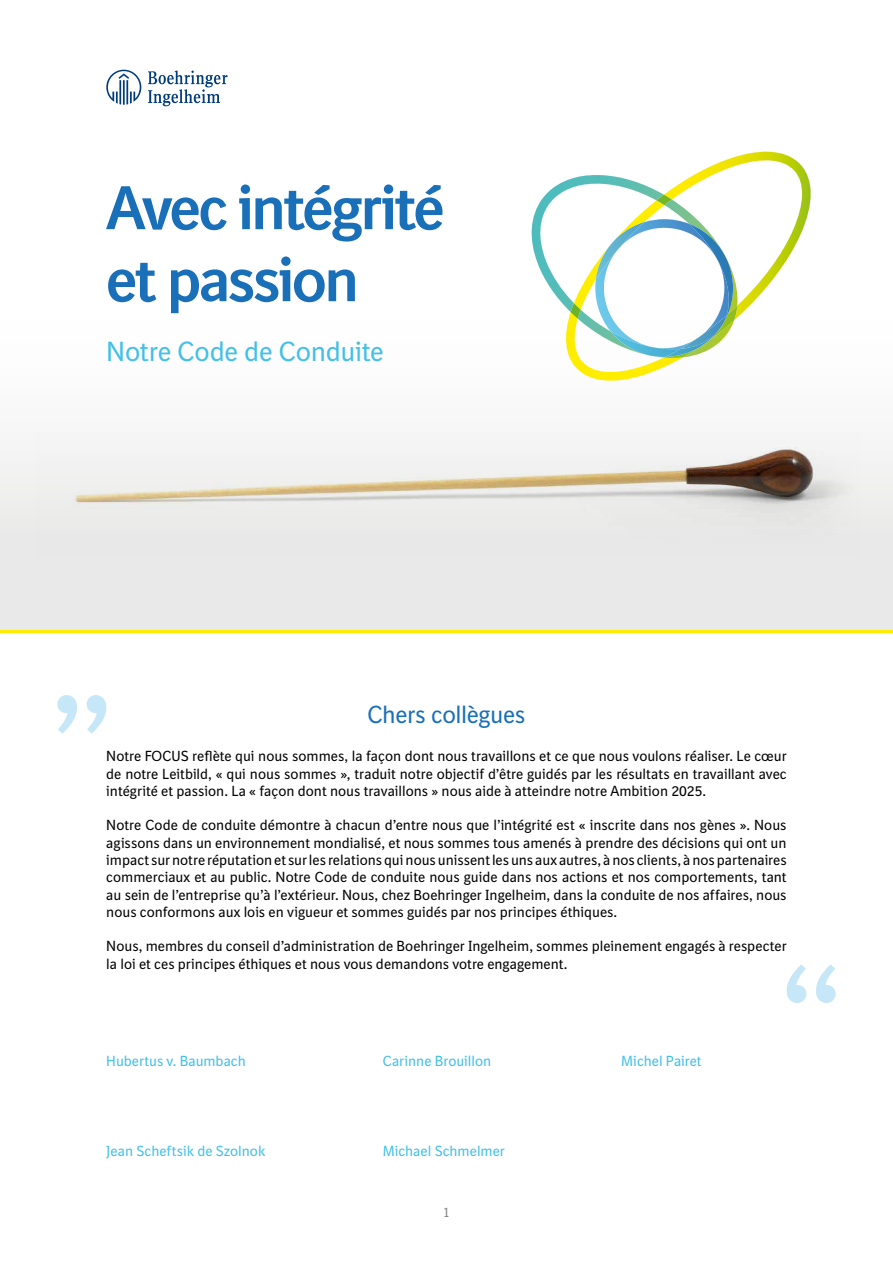
<style>
.page{position:relative;width:893px;height:1263px;background:#fff}
.page>*{position:absolute;margin:0;border:0;box-sizing:border-box;transform-origin:0 0}
.t1{font:700 60px/72px "BI Sans NEXT";letter-spacing:-.035em;color:#1a70b8}
.t2{font:27px "BI Sans NEXT";letter-spacing:-.015em;color:#42c0e8}
.t3{font:24px "BI Sans NEXT";letter-spacing:-.02em;color:#1a70b8}
.t4{font:14.25px/17.2px "BI Sans NEXT";color:#000;text-align:justify}
.t5{font:14.25px "BI Sans NEXT";color:#42c0e8}
.t6{font:13.5px "BI Sans NEXT";color:#878786}
</style>
<div class="page">
<div style="left:0;top:230px;width:893px;height:401px;background:linear-gradient(to bottom,#fff,#e6e6e6)"></div>
<hr style="left:0;top:630px;width:893px;height:3px;background:#ffed00">
<img style="left:74px;top:432px;width:745px;height:125px">
<div style="left:819px;top:393px;width:54px;height:173px;background:#efefef"></div>
<div style="left:26px;top:393px;width:48px;height:173px;background:#f0f0f0"></div>
<svg style="left:528px;top:151px;width:286px;height:234px"></svg>
<img style="left:596px;top:222px;width:48px;height:58px">
<img style="left:665px;top:314px;width:63px;height:43px">
<svg style="left:106px;top:70px;width:35px;height:35px"></svg>
<svg style="left:148px;top:71px;width:80px;height:35px"></svg>
<svg style="left:57px;top:695px;width:49px;height:39px"></svg>
<svg style="left:787px;top:964px;width:49px;height:39px"></svg>
<h1 class="t1" style="left:106px;top:171px;width:339px">Avec intégrité et passion</h1>
<h2 class="t2" style="left:106px;top:336px;width:279px">Notre Code de Conduite</h2>
<h3 class="t3" style="left:368px;top:701px;width:159px">Chers collègues</h3>
<p class="t4" style="left:106px;top:748px;width:682px">Notre FOCUS reflète qui nous sommes, la façon dont nous travaillons et ce que nous voulons réaliser. Le cœur de notre Leitbild, « qui nous sommes », traduit notre objectif d’être guidés par les résultats en travaillant avec intégrité et passion. La « façon dont nous travaillons » nous aide à atteindre notre Ambition 2025.</p>
<p class="t4" style="left:106px;top:817px;width:682px">Notre Code de conduite démontre à chacun d’entre nous que l’intégrité est « inscrite dans nos gènes ». Nous agissons dans un environnement mondialisé, et nous sommes tous amenés à prendre des décisions qui ont un impact sur notre réputation et sur les relations qui nous unissent les uns aux autres, à nos clients, à nos partenaires commerciaux et au public. Notre Code de conduite nous guide dans nos actions et nos comportements, tant au sein de l’entreprise qu’à l’extérieur. Nous, chez Boehringer Ingelheim, dans la conduite de nos affaires, nous nous conformons aux lois en vigueur et sommes guidés par nos principes éthiques.</p>
<p class="t4" style="left:106px;top:937px;width:682px">Nous, membres du conseil d’administration de Boehringer Ingelheim, sommes pleinement engagés à respecter la loi et ces principes éthiques et nous vous demandons votre engagement.</p>
<p class="t5" style="left:106px;top:1052px;width:141px">Hubertus v. Baumbach</p>
<p class="t5" style="left:106px;top:1143px;width:161px">Jean Scheftsik de Szolnok</p>
<p class="t5" style="left:383px;top:1052px;width:110px">Carinne Brouillon</p>
<p class="t5" style="left:383px;top:1143px;width:124px">Michael Schmelmer</p>
<p class="t6" style="left:443px;top:1204px;width:9px">1</p>
<p class="t5" style="left:621px;top:1052px;width:82px">Michel Pairet</p>
</div>
